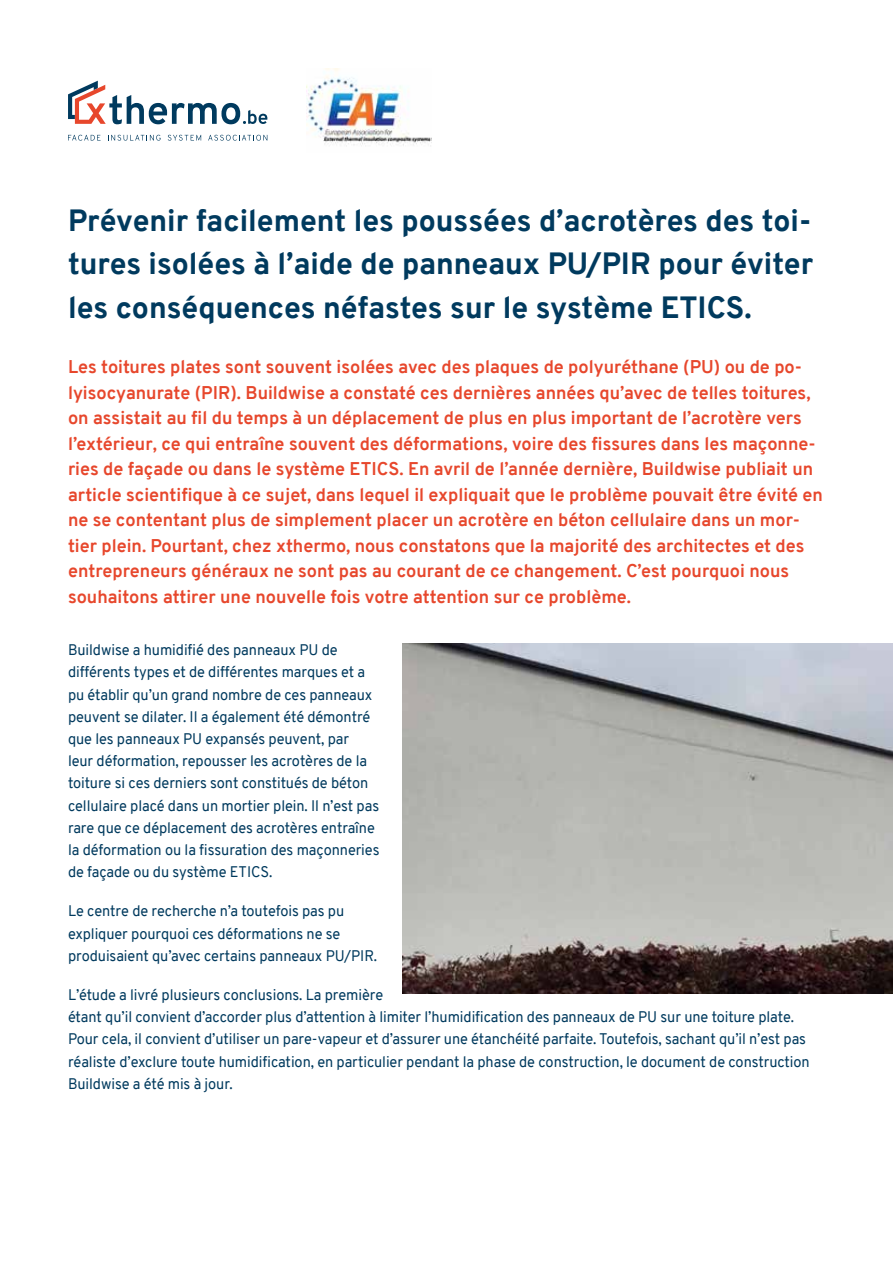
<style>
.page{position:relative;width:893px;height:1263px;background:#fff}
.page>*{position:absolute;margin:0;border:0;box-sizing:border-box;transform-origin:0 0}
.t1{font:800 30px/43.5px "Overpass";color:#003a5e;text-align:justify}
.t2{font:700 18px/25.5px "Overpass";color:#e7472c}
.t3{font:15px/22.2px "Overpass";letter-spacing:-.005em;color:#003a5e}
</style>
<div class="page">
<svg style="left:68px;top:135px;width:33px;height:6px"></svg>
<svg style="left:108px;top:135px;width:53px;height:6px"></svg>
<svg style="left:168px;top:135px;width:33px;height:6px"></svg>
<svg style="left:208px;top:135px;width:59px;height:6px"></svg>
<svg style="left:68px;top:81px;width:199px;height:43px"></svg>
<img style="left:306px;top:69px;width:126px;height:77px">
<img style="left:402px;top:644px;width:491px;height:349px">
<h1 class="t1" style="left:68px;top:199px;width:747px">Prévenir facilement les poussées d’acrotères des toi&shy;tures isolées à l’aide de panneaux PU/PIR pour éviter les conséquences néfastes sur le système ETICS.</h1>
<p class="t2" style="left:68px;top:354px;width:756px">Les toitures plates sont souvent isolées avec des plaques de polyuréthane (PU) ou de po&shy;lyisocyanurate (PIR). Buildwise a constaté ces dernières années qu’avec de telles toitures, on assistait au fil du temps à un déplacement de plus en plus important de l’acrotère vers l’extérieur, ce qui entraîne souvent des déformations, voire des fissures dans les maçonne&shy;ries de façade ou dans le système ETICS. En avril de l’année dernière, Buildwise publiait un article scientifique à ce sujet, dans lequel il expliquait que le problème pouvait être évité en ne se contentant plus de simplement placer un acrotère en béton cellulaire dans un mor&shy;tier plein. Pourtant, chez xthermo, nous constatons que la majorité des architectes et des entrepreneurs généraux ne sont pas au courant de ce changement. C’est pourquoi nous souhaitons attirer une nouvelle fois votre attention sur ce problème.</p>
<p class="t3" style="left:68px;top:639px;width:313px">Buildwise a humidifié des panneaux PU de différents types et de différentes marques et a pu établir qu’un grand nombre de ces panneaux peuvent se dilater. Il a également été démontré que les panneaux PU expansés peuvent, par<br>leur déformation, repousser les acrotères de la toiture si ces derniers sont constitués de béton cellulaire placé dans un mortier plein. Il n’est pas rare que ce déplacement des acrotères entraîne la déformation ou la fissuration des maçonneries de façade ou du système ETICS.</p>
<p class="t3" style="left:68px;top:900px;width:310px">Le centre de recherche n’a toutefois pas pu expliquer pourquoi ces déformations ne se produisaient qu’avec certains panneaux PU/PIR.</p>
<p class="t3" style="left:68px;top:984px;width:743px">L’étude a livré plusieurs conclusions. La première<br>étant qu’il convient d’accorder plus d’attention à limiter l’humidification des panneaux de PU sur une toiture plate.<br>Pour cela, il convient d’utiliser un pare-vapeur et d’assurer une étanchéité parfaite. Toutefois, sachant qu’il n’est pas réaliste d’exclure toute humidification, en particulier pendant la phase de construction, le document de construction Buildwise a été mis à jour.</p>
</div>
